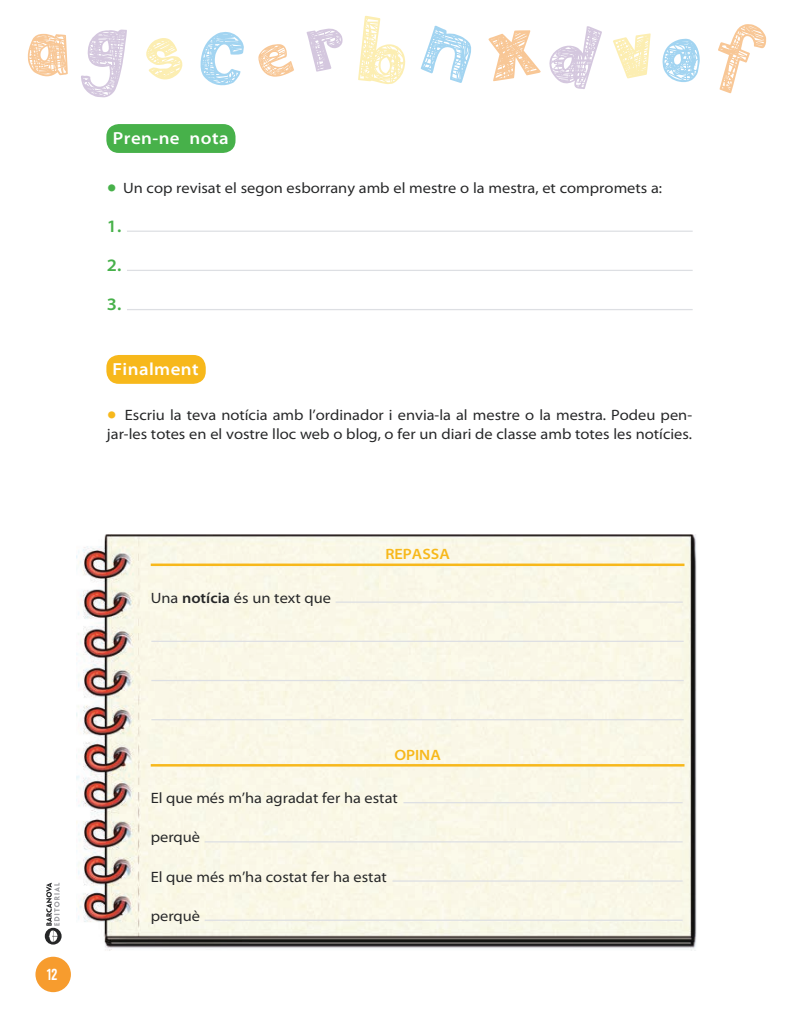
<style>
.page{position:relative;width:798px;height:1028px;background:#fff}
.page>*{position:absolute;margin:0;border:0;box-sizing:border-box;transform-origin:0 0}
.t1{font:600 semi-expanded 17.5px "Myriad Pro";letter-spacing:.025em;color:#fff}
.t2{font:600 semi-expanded 17.5px "Myriad Pro";color:#47b14a}
.t3{font:semi-expanded 15px/18.8px "Myriad Pro";color:#252627}
.t4{font:600 semi-expanded 15px "Myriad Pro";color:#f7b81b}
.t5{font:700 15px "Heading Pro";color:#fff}
.s1{font-family:"VAG Rounded Std";font-weight:300;font-stretch:normal;font-size:20px;color:#47b14a}
.s2{font-family:"VAG Rounded Std";font-weight:300;font-stretch:normal;font-size:20px;color:#f7b81b}
.s3{font-weight:600}
</style>
<div class="page">
<img style="left:76px;top:534px;width:620px;height:417px">
<div style="left:106px;top:124px;width:129px;height:29px;background:#47b14a;border-radius:12px"></div>
<hr style="left:127px;top:230px;width:565px;height:2px;background:#dddfe3">
<hr style="left:127px;top:270px;width:565px;height:1px;background:#dddfe3">
<hr style="left:127px;top:309px;width:565px;height:1px;background:#dddfe3">
<div style="left:106px;top:355px;width:100px;height:29px;background:#f7b81b;border-radius:12px"></div>
<hr style="left:151px;top:563px;width:533px;height:3px;background:#f7b81b">
<hr style="left:151px;top:764px;width:533px;height:2px;background:#f7b81b">
<hr style="left:335px;top:601px;width:347px;height:2px;background:#dddfe3">
<hr style="left:151px;top:640px;width:532px;height:2px;background:#dddfe3">
<hr style="left:151px;top:680px;width:532px;height:1px;background:#dddfe3">
<hr style="left:151px;top:719px;width:532px;height:1px;background:#dddfe3">
<hr style="left:403px;top:802px;width:279px;height:1px;background:#dddfe3">
<hr style="left:204px;top:841px;width:478px;height:1px;background:#dddfe3">
<hr style="left:392px;top:880px;width:290px;height:1px;background:#dddfe3">
<hr style="left:204px;top:919px;width:478px;height:1px;background:#dddfe3">
<div style="left:35px;top:956px;width:36px;height:36px;background:#f79c2e;border-radius:50%"></div>
<svg style="left:45px;top:882px;width:17px;height:62px"></svg>
<p class="t1" style="left:113px;top:127px;width:117px">Pren-ne nota</p>
<p class="t3" style="left:107px;top:178px;width:556px"><span class="s1">•</span> Un cop revisat el segon esborrany amb el mestre o la mestra, et compromets a:</p>
<p class="t2" style="left:107px;top:215px;width:16px">1.</p>
<p class="t2" style="left:107px;top:254px;width:16px">2.</p>
<p class="t2" style="left:107px;top:293px;width:16px">3.</p>
<p class="t1" style="left:112px;top:357px;width:88px">Finalment</p>
<p class="t3" style="left:107px;top:405px;width:586px"><span class="s2">•</span> Escriu la teva notícia amb l’ordinador i envia-la al mestre o la mestra. Podeu pen&shy;jar-les totes en el vostre lloc web o blog, o fer un diari de classe amb totes les notícies.</p>
<p class="t3" style="left:151px;top:588px;width:182px">Una <span class="s3">notícia</span> és un text que</p>
<p class="t4" style="left:385px;top:544px;width:66px">REPASSA</p>
<p class="t5" style="left:47px;top:965px;width:12px">12</p>
<p class="t4" style="left:394px;top:744px;width:48px">OPINA</p>
<p class="t3" style="left:151px;top:788px;width:248px">El que més m’ha agradat fer ha estat</p>
<p class="t3" style="left:151px;top:827px;width:51px">perquè</p>
<p class="t3" style="left:151px;top:867px;width:237px">El que més m’ha costat fer ha estat</p>
<p class="t3" style="left:151px;top:906px;width:51px">perquè</p>
</div>
